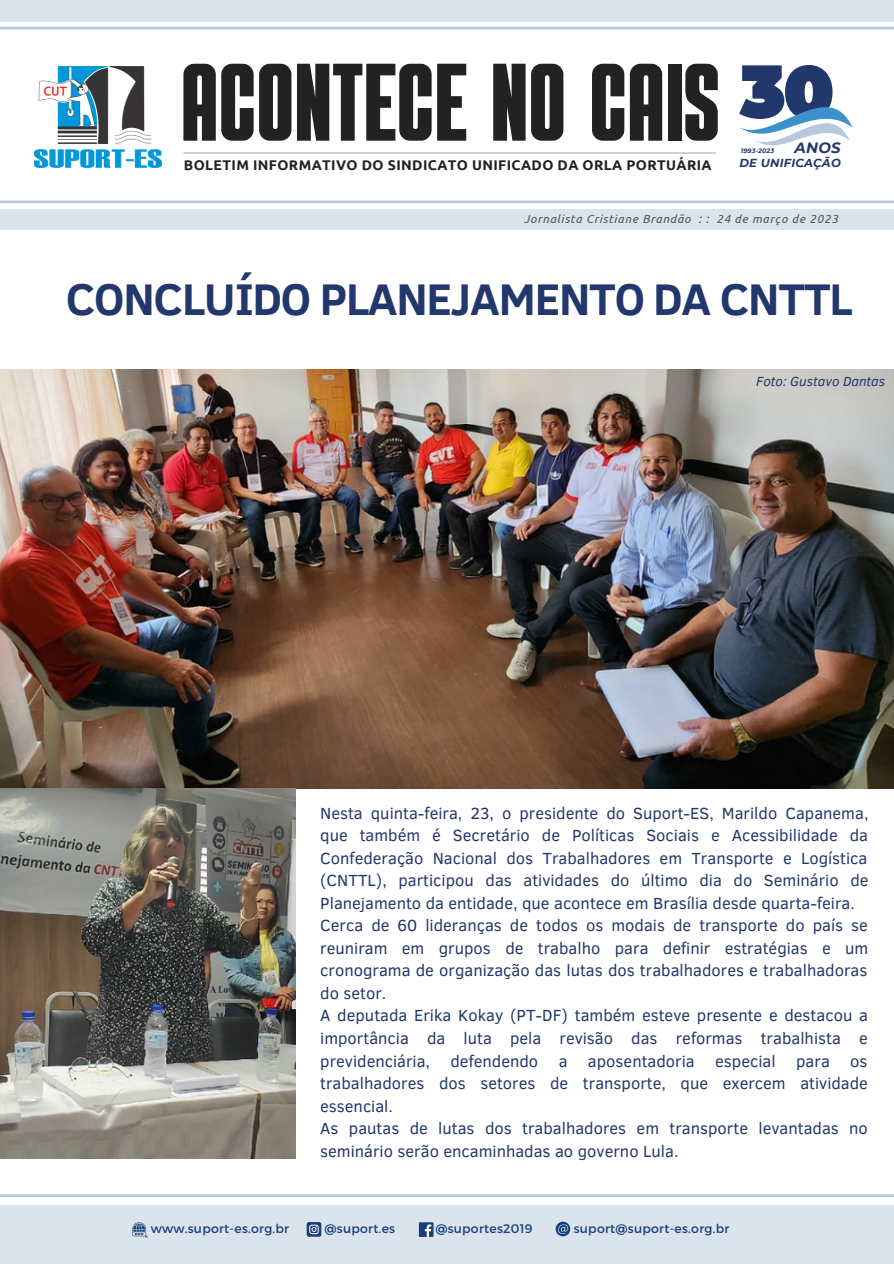
<style>
.page{position:relative;width:894px;height:1264px;background:#fff}
.page>*{position:absolute;margin:0;border:0;box-sizing:border-box;transform-origin:0 0}
.t1{font:109.95px "Alpha";letter-spacing:-.01em;color:#222}
.t2{font:700 45.45px "Clear Sans";letter-spacing:-.025em;color:#22376b}
.t3{font:16.5px/22.5px "Clear Sans";color:#22376b}
.t4{font:italic 700 14.85px "Montserrat";color:#22376b}
.t5{font:700 14.1px "Ubuntu";letter-spacing:.03em;color:#222}
.t6{font:italic 13.5px "Clear Sans";color:#22376b}
.t7{font:12.45px "Montserrat";letter-spacing:.02em;color:#14407b}
.t8{font:italic 11.7px "Ubuntu";letter-spacing:.065em;color:#545454}
.t9{font:italic 700 11.55px "Montserrat";letter-spacing:.02em;color:#22376b}
.t10{font:italic 700 6.3px "Montserrat";letter-spacing:.02em;color:#22376b}
</style>
<div class="page">
<svg style="left:0;top:200px;width:893px;height:3px;background:#c4d1e1"></svg>
<div style="left:0;top:209px;width:893px;height:21px;background:#dbe3ed"></div>
<div style="left:0;top:0;width:893px;height:22px;background:#dbe3ed"></div>
<hr style="left:0;top:27px;width:893px;height:2px;background:#b8c7db">
<hr style="left:183px;top:153px;width:533px;height:1px;background:#a6a6a6">
<img style="left:35px;top:67px;width:127px;height:100px">
<svg style="left:739px;top:65px;width:114px;height:81px"></svg>
<div style="left:0;top:1205px;width:893px;height:58px;background:#dbe3ed"></div>
<hr style="left:0;top:1194px;width:893px;height:2px;background:#c0cddf">
<div style="left:419px;top:1222px;width:14px;height:14px;background:#14407b"></div>
<svg style="left:424px;top:1224px;width:7px;height:12px"></svg>
<svg style="left:555px;top:1221px;width:15px;height:15px"></svg>
<svg style="left:306px;top:1222px;width:15px;height:14px"></svg>
<svg style="left:132px;top:1222px;width:16px;height:15px"></svg>
<img style="left:0;top:369px;width:893px;height:419px">
<img style="left:0;top:788px;width:295px;height:370px">
<h1 class="t1" style="left:180px;top:53px;width:540px">ACONTECE NO CAIS</h1>
<p class="t5" style="left:184px;top:157px;width:529px">BOLETIM INFORMATIVO DO SINDICATO UNIFICADO DA ORLA PORTUÁRIA</p>
<p class="t4" style="left:794px;top:138px;width:48px">ANOS</p>
<p class="t9" style="left:739px;top:156px;width:103px">DE UNIFICAÇÃO</p>
<p class="t10" style="left:740px;top:147px;width:35px">1993-2023</p>
<p class="t8" style="left:523px;top:212px;width:316px">Jornalista Cristiane Brandão : : 24 de março de 2023</p>
<h2 class="t2" style="left:66px;top:266px;width:788px">CONCLUÍDO PLANEJAMENTO DA CNTTL</h2>
<p class="t6" style="left:756px;top:371px;width:130px">Foto: Gustavo Dantas</p>
<p class="t3" style="left:320px;top:800px;width:549px">Nesta quinta-feira, 23, o presidente do Suport-ES, Marildo Capanema, que também é Secretário de Políticas Sociais e Acessibilidade da Confederação Nacional dos Trabalhadores em Transporte e Logística (CNTTL), participou das atividades do último dia do Seminário de Planejamento da entidade, que acontece em Brasília desde quarta-feira.<br>Cerca de 60 lideranças de todos os modais de transporte do país se reuniram em grupos de trabalho para definir estratégias e um cronograma de organização das lutas dos trabalhadores e trabalhadoras do setor.<br>A deputada Erika Kokay (PT-DF) também esteve presente e destacou a importância da luta pela revisão das reformas trabalhista e previdenciária, defendendo a aposentadoria especial para os trabalhadores dos setores de transporte, que exercem atividade essencial.<br>As pautas de lutas dos trabalhadores em transporte levantadas no seminário serão encaminhadas ao governo Lula.</p>
<p class="t7" style="left:151px;top:1220px;width:140px">www.suport-es.org.br</p>
<p class="t7" style="left:324px;top:1220px;width:72px">@suport.es</p>
<p class="t7" style="left:435px;top:1220px;width:98px">@suportes2019</p>
<p class="t7" style="left:573px;top:1220px;width:157px">suport@suport-es.org.br</p>
</div>
